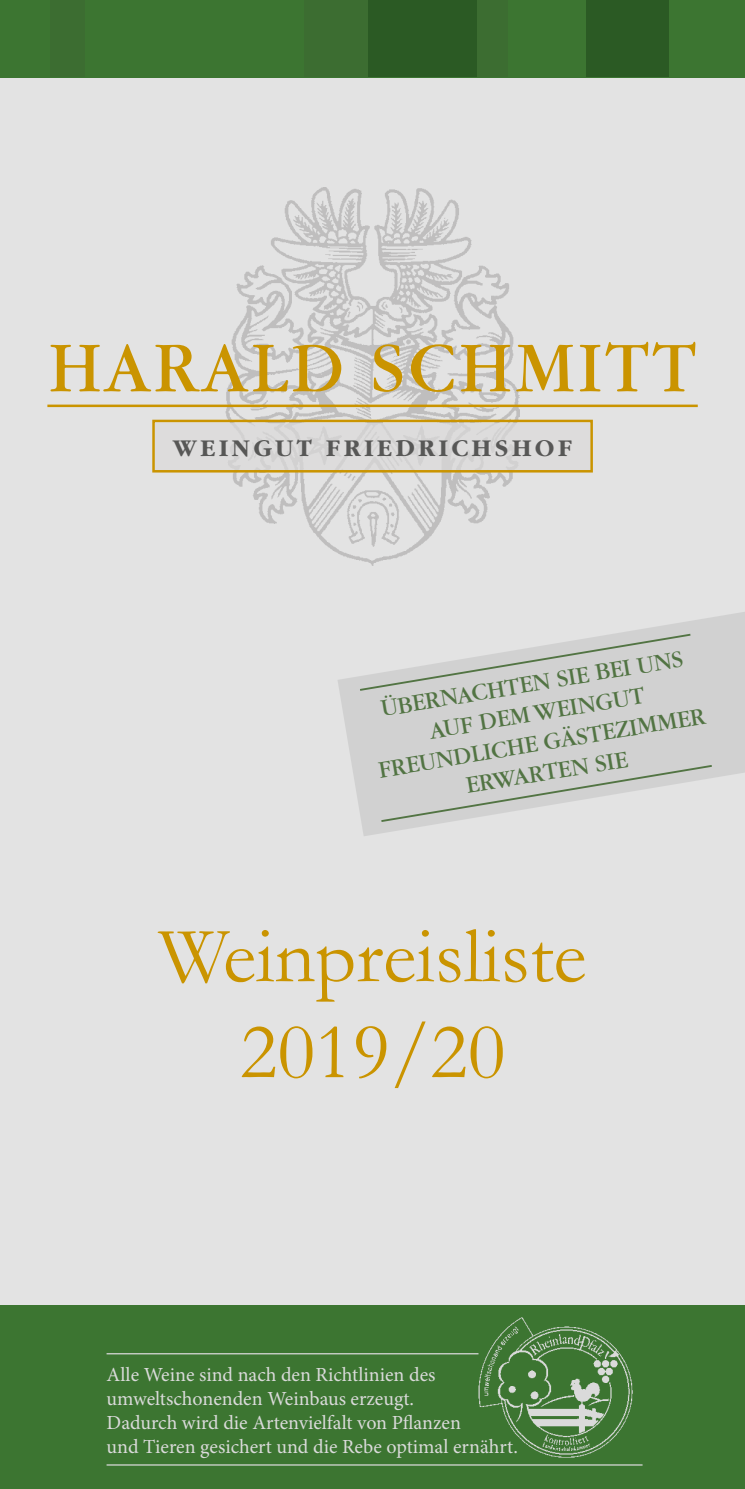
<style>
.page{position:relative;width:745px;height:1489px;background:#fff}
.page>*{position:absolute;margin:0;border:0;box-sizing:border-box;transform-origin:0 0}
.t1{font:80px/96px "Garamond";color:#ca9400;text-align:center}
.t2{font:75px "Garamond";color:#ca9400}
.t3{font:74.5px "Garamond";letter-spacing:.05em;color:#ca9400}
.t4{font:25px/30px "Garamond";color:#527443;text-align:center}
.t5{font:700 25px "Garamond";letter-spacing:.15em;color:#575756}
.t6{font:20px/24px "Minion Pro";color:#dadada}
</style>
<div class="page">
<div style="left:0;top:0;width:744px;height:1488px;background:#e3e3e3"></div>
<div style="left:0;top:0;width:744px;height:77px;background:#3c7531"></div>
<div style="left:50px;top:0;width:35px;height:77px;background:#3c6d31"></div>
<div style="left:304px;top:0;width:65px;height:77px;background:#3c6d31"></div>
<div style="left:368px;top:0;width:110px;height:77px;background:#2b5a24"></div>
<div style="left:477px;top:0;width:30px;height:77px;background:#3c6d31"></div>
<div style="left:586px;top:0;width:82px;height:77px;background:#2b5a24"></div>
<div style="left:0;top:1305px;width:744px;height:183px;background:#3c7531"></div>
<img style="left:226px;top:187px;width:293px;height:378px">
<hr style="left:47px;top:404px;width:650px;height:3px;background:#ca9400">
<svg style="left:152px;top:418px;width:441px;height:56px"></svg>
<hr style="left:106px;top:1352px;width:372px;height:2px;background:#dadada">
<hr style="left:106px;top:1464px;width:536px;height:1px;background:#dadada">
<img style="left:468px;top:1317px;width:165px;height:141px">
<svg style="left:338px;top:612px;width:406px;height:224px;fill:#d1d1d1"></svg>
<svg style="left:357px;top:632px;width:335px;height:60px"></svg>
<svg style="left:379px;top:763px;width:334px;height:60px"></svg>
<h3 class="t3" style="left:49px;top:328px;width:648px">HARALD SCHMITT</h3>
<p class="t5" style="left:173px;top:434px;width:400px">WEINGUT FRIEDRICHSHOF</p>
<p class="t4" style="left:366px;top:697px;width:332px;rotate:-10deg">ÜBERNACHTEN SIE BEI UNS<br>AUF DEM WEINGUT<br>FREUNDLICHE GÄSTEZIMMER<br>ERWARTEN SIE</p>
<h2 class="t2" style="left:150px;top:914px;width:450px">Weinpreisliste</h2>
<h1 class="t1" style="left:158px;top:907px;width:429px">Weinpreisliste<br>2019/20</h1>
<h2 class="t2" style="left:241px;top:999px;width:268px">2017/18</h2>
<p class="t6" style="left:106px;top:1361px;width:412px">Alle Weine sind nach den Richtlinien des umweltschonenden Weinbaus erzeugt.<br>Dadurch wird die Artenvielfalt von Pflanzen<br>und Tieren gesichert und die Rebe optimal ernährt.</p>
</div>
